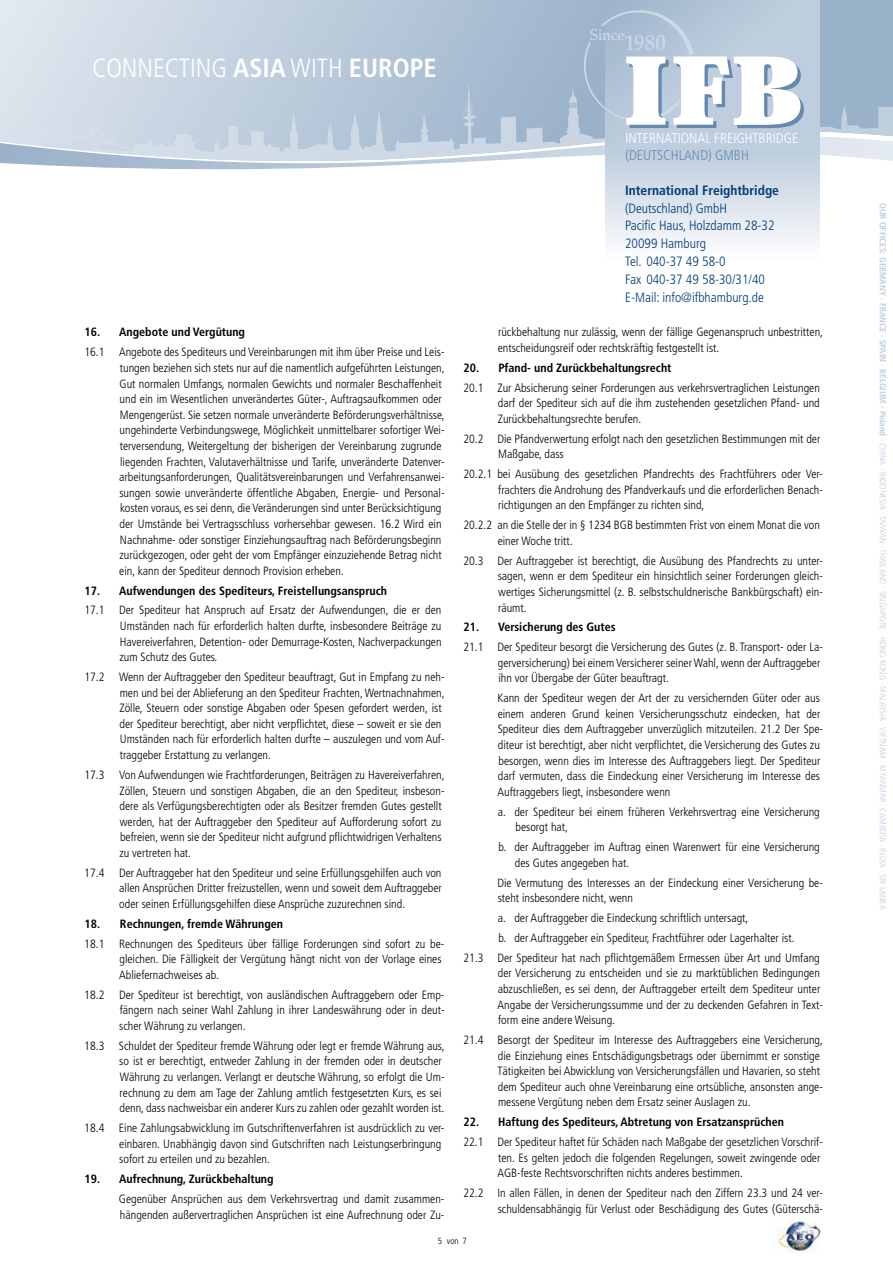
<style>
.page{position:relative;width:893px;height:1263px;background:#fff}
.page>*{position:absolute;margin:0;border:0;box-sizing:border-box;transform-origin:0 0}
.t1{font:300 condensed 26.25px "Frutiger";color:#fff}
.t2{font:500 21.75px "Palatino";color:#ccd8e4;scale:.95 1}
.t3{font:500 15.45px "Palatino";letter-spacing:-.02em;color:#ccd8e4;scale:.95 1}
.t4{font:300 condensed 14.1px "Frutiger";color:#fff}
.t5{font:300 condensed 14.1px "Frutiger";color:#668aaf}
.t6{font:300 condensed 13.5px/18px "Frutiger";color:#003b79}
.t7{font:700 condensed 13.5px "Frutiger";color:#003b79}
.t8{font:300 condensed 12px/15.6px "Frutiger";color:#000}
.t9{font:700 condensed 12px "Frutiger";color:#000}
.t10{font:300 condensed 9px "Frutiger";color:#bfcede}
.t11{font:300 condensed 9px "Frutiger";color:#000}
.s1{font-weight:700}
</style>
<div class="page">
<svg style="left:0;top:0;width:893px;height:129px;background:#bacadb"></svg>
<svg style="left:290px;top:83px;width:178px;height:46px;background:#b1c3d6"></svg>
<svg style="left:0;top:129px;width:893px;height:41px"></svg>
<svg style="left:605px;top:0;width:215px;height:155px;background:#bbcbdb"></svg>
<div style="left:605px;top:155px;width:215px;height:107px;background:linear-gradient(to bottom,#c0cede,#fff)"></div>
<svg style="left:584px;top:10px;width:220px;height:118px"></svg>
<img style="left:775px;top:1220px;width:46px;height:32px">
<h1 class="t1" style="left:92px;top:53px;width:346px">CONNECTING <span class="s1">ASIA</span> WITH <span class="s1">EUROPE</span></h1>
<p class="t3" style="left:590px;top:25px;width:38px">Since</p>
<h2 class="t2" style="left:625px;top:30px;width:45px">1980</h2>
<p class="t9" style="left:85px;top:325px;width:162px">16. Angebote und Vergütung</p>
<p class="t8" style="left:119px;top:344px;width:327px;text-indent:-35px">16.1 Angebote des Spediteurs und Vereinbarungen mit ihm über Preise und Leis&shy;tungen beziehen sich stets nur auf die namentlich aufgeführten Leistungen, Gut normalen Umfangs, normalen Gewichts und normaler Beschaffenheit und ein im Wesentlichen unverändertes Güter-, Auftragsaufkommen oder Mengengerüst. Sie setzen normale unveränderte Beförderungsverhältnisse, ungehinderte Verbindungswege, Möglichkeit unmittelbarer sofortiger Wei&shy;terversendung, Weitergeltung der bisherigen der Vereinbarung zugrunde liegenden Frachten, Valutaverhältnisse und Tarife, unveränderte Datenver&shy;arbeitungsanforderungen, Qualitätsvereinbarungen und Verfahrensanwei&shy;sungen sowie unveränderte öffentliche Abgaben, Energie- und Personal&shy;kosten voraus, es sei denn, die Veränderungen sind unter Berücksichtigung der Umstände bei Vertragsschluss vorhersehbar gewesen. 16.2 Wird ein Nachnahme- oder sonstiger Einziehungsauftrag nach Beförderungsbeginn zurückgezogen, oder geht der vom Empfänger einzuziehende Betrag nicht ein, kann der Spediteur dennoch Provision erheben.</p>
<p class="t9" style="left:85px;top:583px;width:304px">17. Aufwendungen des Spediteurs, Freistellungsanspruch</p>
<p class="t8" style="left:119px;top:603px;width:324px;text-align:justify;text-indent:-35px">17.1 Der Spediteur hat Anspruch auf Ersatz der Aufwendungen, die er den Umständen nach für erforderlich halten durfte, insbesondere Beiträge zu Havereiverfahren, Detention- oder Demurrage-Kosten, Nachverpackungen zum Schutz des Gutes.</p>
<p class="t8" style="left:119px;top:669px;width:327px;text-indent:-35px">17.2 Wenn der Auftraggeber den Spediteur beauftragt, Gut in Empfang zu neh&shy;men und bei der Ablieferung an den Spediteur Frachten, Wertnachnahmen, Zölle, Steuern oder sonstige Abgaben oder Spesen gefordert werden, ist der Spediteur berechtigt, aber nicht verpflichtet, diese – soweit er sie den Umständen nach für erforderlich halten durfte – auszulegen und vom Auf&shy;traggeber Erstattung zu verlangen.</p>
<p class="t8" style="left:119px;top:767px;width:327px;text-indent:-35px">17.3 Von Aufwendungen wie Frachtforderungen, Beiträgen zu Havereiverfahren, Zöllen, Steuern und sonstigen Abgaben, die an den Spediteur, insbeson&shy;dere als Verfügungsberechtigten oder als Besitzer fremden Gutes gestellt werden, hat der Auftraggeber den Spediteur auf Aufforderung sofort zu befreien, wenn sie der Spediteur nicht aufgrund pflichtwidrigen Verhaltens zu vertreten hat.</p>
<p class="t8" style="left:119px;top:865px;width:324px;text-align:justify;text-indent:-35px">17.4 Der Auftraggeber hat den Spediteur und seine Erfüllungsgehilfen auch von allen Ansprüchen Dritter freizustellen, wenn und soweit dem Auftraggeber oder seinen Erfüllungsgehilfen diese Ansprüche zuzurechnen sind.</p>
<p class="t9" style="left:85px;top:916px;width:200px">18. Rechnungen, fremde Währungen</p>
<p class="t8" style="left:119px;top:936px;width:327px;text-indent:-35px">18.1 Rechnungen des Spediteurs über fällige Forderungen sind sofort zu be&shy;gleichen. Die Fälligkeit der Vergütung hängt nicht von der Vorlage eines<br>Abliefernachweises ab.</p>
<p class="t8" style="left:119px;top:987px;width:327px;text-align:justify;text-indent:-35px">18.2 Der Spediteur ist berechtigt, von ausländischen Auftraggebern oder Emp&shy;fängern nach seiner Wahl Zahlung in ihrer Landeswährung oder in deut&shy;scher Währung zu verlangen.</p>
<p class="t8" style="left:119px;top:1038px;width:327px;text-indent:-35px">18.3 Schuldet der Spediteur fremde Währung oder legt er fremde Währung aus, so ist er berechtigt, entweder Zahlung in der fremden oder in deutscher Währung zu verlangen. Verlangt er deutsche Währung, so erfolgt die Um&shy;rechnung zu dem am Tage der Zahlung amtlich festgesetzten Kurs, es sei denn, dass nachweisbar ein anderer Kurs zu zahlen oder gezahlt worden ist.</p>
<p class="t8" style="left:119px;top:1120px;width:327px;text-indent:-35px">18.4 Eine Zahlungsabwicklung im Gutschriftenverfahren ist ausdrücklich zu ver&shy;einbaren. Unabhängig davon sind Gutschriften nach Leistungserbringung sofort zu erteilen und zu bezahlen.</p>
<p class="t9" style="left:85px;top:1172px;width:191px">19. Aufrechnung, Zurückbehaltung</p>
<p class="t8" style="left:119px;top:1191px;width:327px">Gegenüber Ansprüchen aus dem Verkehrsvertrag und damit zusammen&shy;hängenden außervertraglichen Ansprüchen ist eine Aufrechnung oder Zu-</p>
<p class="t4" style="left:625px;top:130px;width:174px">INTERNATIONAL FREIGHTBRIDGE</p>
<p class="t5" style="left:625px;top:147px;width:125px">(DEUTSCHLAND) GMBH</p>
<p class="t7" style="left:625px;top:182px;width:155px">International Freightbridge</p>
<p class="t6" style="left:625px;top:199px;width:151px">(Deutschland) GmbH<br>Pacific Haus, Holzdamm 28-32<br>20099 Hamburg<br>Tel. 040-37 49 58-0<br>Fax 040-37 49 58-30/31/40<br>E-Mail: info@ifbhamburg.de</p>
<p class="t8" style="left:498px;top:325px;width:327px">rückbehaltung nur zulässig, wenn der fällige Gegenanspruch unbestritten, entscheidungsreif oder rechtskräftig festgestellt ist.</p>
<p class="t9" style="left:464px;top:361px;width:209px">20. Pfand- und Zurückbehaltungsrecht</p>
<p class="t8" style="left:498px;top:380px;width:324px;text-align:justify;text-indent:-34px">20.1 Zur Absicherung seiner Forderungen aus verkehrsvertraglichen Leistungen darf der Spediteur sich auf die ihm zustehenden gesetzlichen Pfand- und Zurückbehaltungsrechte berufen.</p>
<p class="t8" style="left:498px;top:431px;width:324px;text-indent:-35px">20.2 Die Pfandverwertung erfolgt nach den gesetzlichen Bestimmungen mit der<br>Maßgabe, dass</p>
<p class="t8" style="left:498px;top:466px;width:326px;text-align:justify;text-indent:-35px">20.2.1 bei Ausübung des gesetzlichen Pfandrechts des Frachtführers oder Ver&shy;frachters die Androhung des Pfandverkaufs und die erforderlichen Benach&shy;richtigungen an den Empfänger zu richten sind,</p>
<p class="t8" style="left:498px;top:517px;width:324px;text-indent:-34px">20.2.2 an die Stelle der in § 1234 BGB bestimmten Frist von einem Monat die von einer Woche tritt.</p>
<p class="t8" style="left:498px;top:553px;width:327px;text-align:justify;text-indent:-34px">20.3 Der Auftraggeber ist berechtigt, die Ausübung des Pfandrechts zu unter&shy;sagen, wenn er dem Spediteur ein hinsichtlich seiner Forderungen gleich&shy;wertiges Sicherungsmittel (z. B. selbstschuldnerische Bankbürgschaft) ein&shy;räumt.</p>
<p class="t9" style="left:464px;top:620px;width:153px">21. Versicherung des Gutes</p>
<p class="t8" style="left:498px;top:639px;width:327px;text-indent:-35px">21.1 Der Spediteur besorgt die Versicherung des Gutes (z. B. Transport- oder La&shy;gerversicherung) bei einem Versicherer seiner Wahl, wenn der Auftraggeber ihn vor Übergabe der Güter beauftragt.</p>
<p class="t8" style="left:497px;top:690px;width:327px">Kann der Spediteur wegen der Art der zu versichernden Güter oder aus einem anderen Grund keinen Versicherungsschutz eindecken, hat der Spediteur dies dem Auftraggeber unverzüglich mitzuteilen. 21.2 Der Spe&shy;diteur ist berechtigt, aber nicht verpflichtet, die Versicherung des Gutes zu besorgen, wenn dies im Interesse des Auftraggebers liegt. Der Spediteur darf vermuten, dass die Eindeckung einer Versicherung im Interesse des Auftraggebers liegt, insbesondere wenn</p>
<p class="t8" style="left:515px;top:804px;width:306px;text-indent:-18px">a. der Spediteur bei einem früheren Verkehrsvertrag eine Versicherung besorgt hat,</p>
<p class="t8" style="left:515px;top:839px;width:306px;text-indent:-16px">b. der Auftraggeber im Auftrag einen Warenwert für eine Versicherung des Gutes angegeben hat.</p>
<p class="t8" style="left:497px;top:875px;width:327px">Die Vermutung des Interesses an der Eindeckung einer Versicherung be&shy;steht insbesondere nicht, wenn</p>
<p class="t8" style="left:498px;top:910px;width:252px">a. der Auftraggeber die Eindeckung schriftlich untersagt,</p>
<p class="t8" style="left:498px;top:930px;width:298px">b. der Auftraggeber ein Spediteur, Frachtführer oder Lagerhalter ist.</p>
<p class="t8" style="left:463px;top:950px;width:358px">21.3 Der Spediteur hat nach pflichtgemäßem Ermessen über Art und Umfang</p>
<p class="t8" style="left:498px;top:965px;width:327px">der Versicherung zu entscheiden und sie zu marktüblichen Bedingungen abzuschließen, es sei denn, der Auftraggeber erteilt dem Spediteur unter Angabe der Versicherungssumme und der zu deckenden Gefahren in Text&shy;form eine andere Weisung.</p>
<p class="t8" style="left:497px;top:1032px;width:327px;text-indent:-34px">21.4 Besorgt der Spediteur im Interesse des Auftraggebers eine Versicherung, die Einziehung eines Entschädigungsbetrags oder übernimmt er sonstige Tätigkeiten bei Abwicklung von Versicherungsfällen und Havarien, so steht dem Spediteur auch ohne Vereinbarung eine ortsübliche, ansonsten ange&shy;messene Vergütung neben dem Ersatz seiner Auslagen zu.</p>
<p class="t9" style="left:464px;top:1115px;width:322px">22. Haftung des Spediteurs, Abtretung von Ersatzansprüchen</p>
<p class="t8" style="left:498px;top:1134px;width:327px;text-indent:-34px">22.1 Der Spediteur haftet für Schäden nach Maßgabe der gesetzlichen Vorschrif&shy;ten. Es gelten jedoch die folgenden Regelungen, soweit zwingende oder<br>AGB-feste Rechtsvorschriften nichts anderes bestimmen.</p>
<p class="t8" style="left:463px;top:1185px;width:361px;text-align:right">22.2 In allen Fällen, in denen der Spediteur nach den Ziffern 23.3 und 24 ver&shy;schuldensabhängig für Verlust oder Beschädigung des Gutes (Güterschä-</p>
<p class="t11" style="left:438px;top:1235px;width:30px">5 von 7</p>
<p class="t10" style="left:888px;top:203px;width:708px;rotate:90deg"><span class="s1">OUR OFFICES: GERMANY · FRANCE · SPAIN · BELGIUM · Poland ·</span> CHINA · INDONESIA · TAIWAN · THAILAND · SINGAPORE · HONG KONG · MALAYSIA · VIETNAM · MYANMAR · CAMBOIA · INDIA · SRI LANKA</p>
</div>
